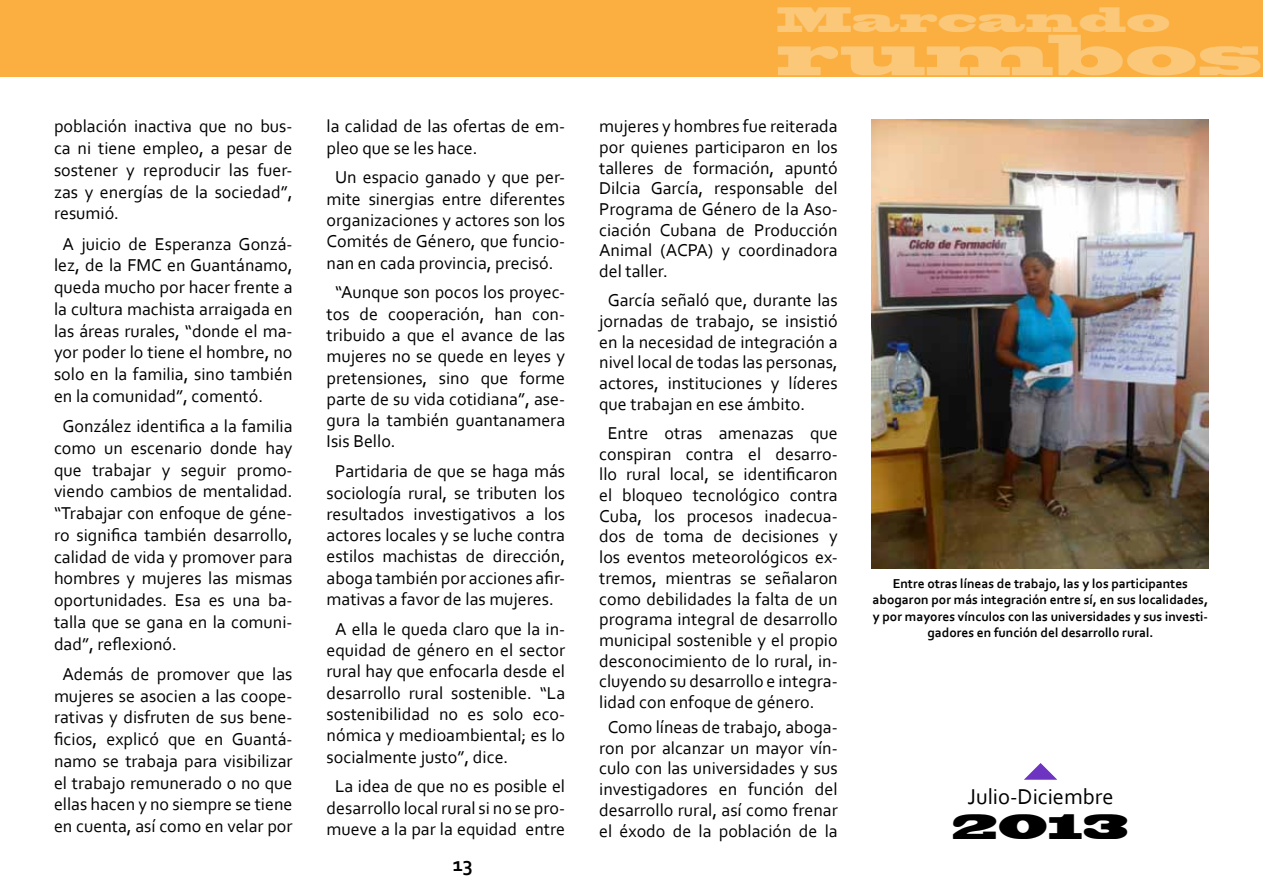
<style>
.page{position:relative;width:1263px;height:893px;background:#fff}
.page>*{position:absolute;margin:0;border:0;box-sizing:border-box;transform-origin:0 0}
.t1{font:54px "Blackoak Std";color:#fbc779}
.t2{font:33px "Blackoak Std";color:#fbc779}
.t3{font:33px "Blackoak Std";color:#000}
.t4{font:22.5px "Corbel";color:#000}
.t5{font:700 21px "Corbel";color:#000}
.t6{font:18px/20.7px "Corbel";color:#000;text-align:justify}
.t7{font:700 13.5px/16.5px "Corbel";color:#000;text-align:center}
</style>
<div class="page">
<div style="left:0;top:0;width:1263px;height:77px;background:#faaf40"></div>
<svg style="left:1024px;top:763px;width:33px;height:17px"></svg>
<img style="left:872px;top:119px;width:337px;height:450px">
<p class="t6" style="left:54px;top:115px;width:240px;line-height:21.8px">población inactiva que no bus&shy;ca ni tiene empleo, a pesar de sostener y reproducir las fuer&shy;zas y energías de la sociedad”, resumió.</p>
<p class="t6" style="left:54px;top:232px;width:240px;line-height:21.8px;text-indent:8px">A juicio de Esperanza Gonzá&shy;lez, de la FMC en Guantánamo, queda mucho por hacer frente a la cultura machista arraigada en las áreas rurales, “donde el ma&shy;yor poder lo tiene el hombre, no solo en la familia, sino también en la comunidad”, comentó.</p>
<p class="t6" style="left:54px;top:415px;width:240px;line-height:21.8px;text-indent:8px">González identifica a la familia como un escenario donde hay que trabajar y seguir promo&shy;viendo cambios de mentalidad. “Trabajar con enfoque de géne&shy;ro significa también desarrollo, calidad de vida y promover para hombres y mujeres las mismas oportunidades. Esa es una ba&shy;talla que se gana en la comuni&shy;dad”, reflexionó.</p>
<p class="t6" style="left:54px;top:663px;width:240px;line-height:21.8px;text-align:center">Además de promover que las mujeres se asocien a las coope&shy;rativas y disfruten de sus bene&shy;ficios, explicó que en Guantá&shy;namo se trabaja para visibilizar el trabajo remunerado o no que ellas hacen y no siempre se tiene en cuenta, así como en velar por</p>
<p class="t6" style="left:327px;top:115px;width:240px;line-height:21.3px">la calidad de las ofertas de em&shy;pleo que se les hace.</p>
<p class="t6" style="left:327px;top:166px;width:240px;line-height:21.3px;text-indent:8px">Un espacio ganado y que per&shy;mite sinergias entre diferentes organizaciones y actores son los Comités de Género, que funcio&shy;nan en cada provincia, precisó.</p>
<p class="t6" style="left:327px;top:281px;width:240px;line-height:21.3px;text-indent:8px">“Aunque son pocos los proyec&shy;tos de cooperación, han con&shy;tribuido a que el avance de las mujeres no se quede en leyes y pretensiones, sino que forme parte de su vida cotidiana”, ase&shy;gura la también guantanamera Isis Bello.</p>
<p class="t6" style="left:327px;top:460px;width:240px;line-height:21.3px;text-indent:8px">Partidaria de que se haga más sociología rural, se tributen los resultados investigativos a los actores locales y se luche contra estilos machistas de dirección, aboga también por acciones afir&shy;mativas a favor de las mujeres.</p>
<p class="t6" style="left:327px;top:618px;width:240px;line-height:21.3px;text-indent:8px">A ella le queda claro que la in&shy;equidad de género en el sector rural hay que enfocarla desde el desarrollo rural sostenible. “La sostenibilidad no es solo eco&shy;nómica y medioambiental; es lo socialmente justo”, dice.</p>
<p class="t6" style="left:327px;top:775px;width:240px;line-height:21.3px;text-align:center">La idea de que no es posible el desarrollo local rural si no se pro&shy;mueve a la par la equidad entre</p>
<p class="t5" style="left:453px;top:851px;width:22px">13</p>
<h2 class="t2" style="left:777px;top:-2px;width:395px">Marcando</h2>
<h1 class="t1" style="left:777px;top:19px;width:487px">rumbos</h1>
<p class="t6" style="left:599px;top:115px;width:240px">mujeres y hombres fue reiterada por quienes participaron en los talleres de formación, apuntó Dilcia García, responsable del Programa de Género de la Aso&shy;ciación Cubana de Producción Animal (ACPA) y coordinadora del taller.</p>
<p class="t6" style="left:599px;top:289px;width:240px;text-indent:8px">García señaló que, durante las jornadas de trabajo, se insistió en la necesidad de integración a nivel local de todas las personas, actores, instituciones y líderes que trabajan en ese ámbito.</p>
<p class="t6" style="left:599px;top:422px;width:240px;text-indent:8px">Entre otras amenazas que conspiran contra el desarro&shy;llo rural local, se identificaron el bloqueo tecnológico contra Cuba, los procesos inadecua&shy;dos de toma de decisiones y los eventos meteorológicos ex&shy;tremos, mientras se señalaron como debilidades la falta de un programa integral de desarrollo municipal sostenible y el propio desconocimiento de lo rural, in&shy;cluyendo su desarrollo e integra&shy;lidad con enfoque de género.</p>
<p class="t6" style="left:599px;top:716px;width:240px;text-align:center">Como líneas de trabajo, aboga&shy;ron por alcanzar un mayor vín&shy;culo con las universidades y sus investigadores en función del desarrollo rural, así como frenar el éxodo de la población de la</p>
<p class="t7" style="left:873px;top:575px;width:337px">Entre otras líneas de trabajo, las y los participantes abogaron por más integración entre sí, en sus localidades, y por mayores vínculos con las universidades y sus investi&shy;gadores en función del desarrollo rural.</p>
<p class="t4" style="left:967px;top:783px;width:148px">Julio-Diciembre</p>
<h2 class="t3" style="left:952px;top:804px;width:178px">2013</h2>
</div>
